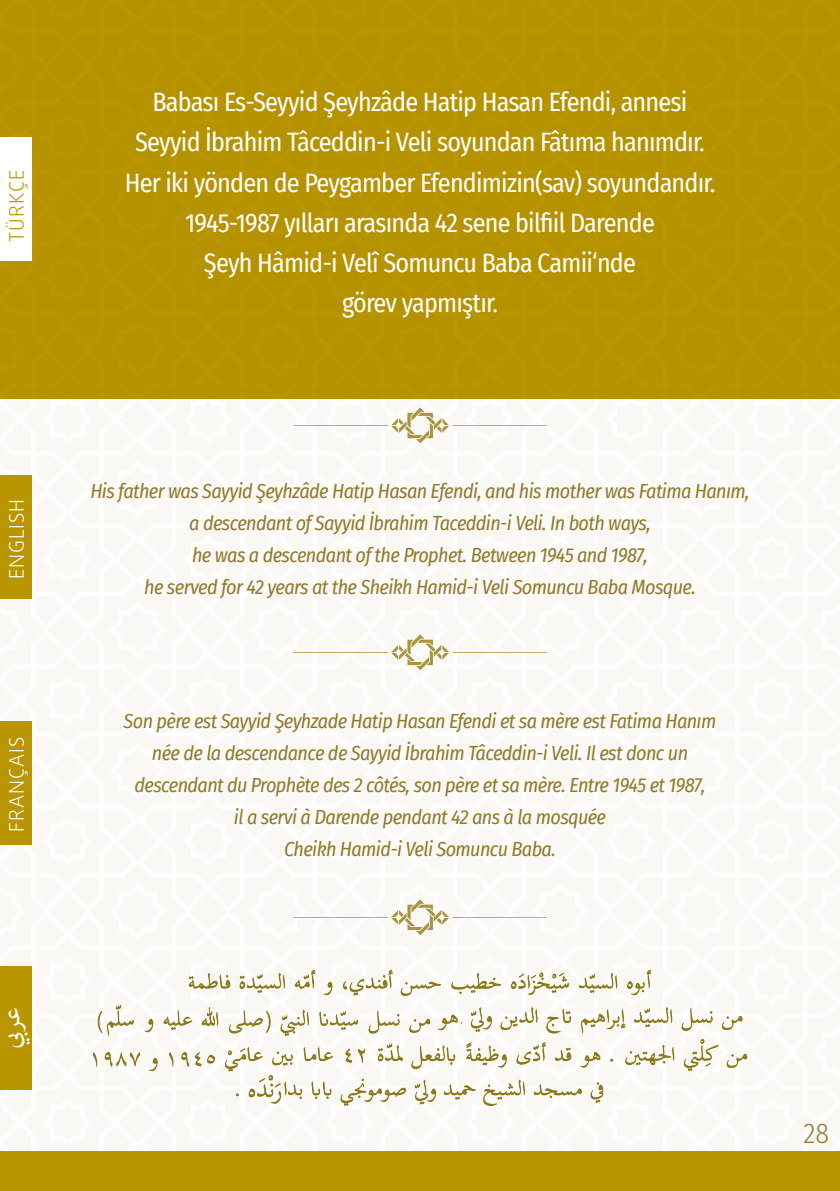
<style>
.page{position:relative;width:840px;height:1191px;background:#fff}
.page>*{position:absolute;margin:0;border:0;box-sizing:border-box;transform-origin:0 0}
.t1{font:36px "Adobe Arabic";color:#fff}
.t2{font:300 28px "Fira Sans Condensed";color:#907929}
.t3{font:26px "Fira Sans Condensed";letter-spacing:-.03em;color:#fff}
.t4{font:italic 20px "Fira Sans Condensed";letter-spacing:-.03em;color:#907929}
.t5{font:300 20px "Daxline Pro";letter-spacing:.05em;color:#fff}
.t6{font:300 20px "Daxline Pro";letter-spacing:.05em;color:#b99600}
</style>
<div class="page">
<div style="left:0;top:0;width:839px;height:1191px;background:#f9f8f4"></div>
<div style="left:0;top:1151px;width:839px;height:40px;background:#b99600"></div>
<div style="left:0;top:0;width:839px;height:399px;background:#b99600"></div>
<svg style="left:292px;top:407px;width:255px;height:36px"></svg>
<svg style="left:292px;top:634px;width:255px;height:36px"></svg>
<div style="left:0;top:475px;width:32px;height:124px;background:#b99600"></div>
<div style="left:0;top:720px;width:32px;height:124px;background:#b99600"></div>
<div style="left:0;top:137px;width:32px;height:124px;background:#fff"></div>
<img style="left:72px;top:924px;width:695px;height:227px">
<svg style="left:292px;top:899px;width:255px;height:36px"></svg>
<div style="left:0;top:966px;width:32px;height:124px;background:#b99600"></div>
<p class="t6" style="left:5px;top:242px;width:74px;rotate:-90deg">TÜRKÇE</p>
<p class="t3" style="left:152px;top:83px;width:536px">Babası Es-Seyyid Şeyhzâde Hatip Hasan Efendi, annesi</p>
<p class="t3" style="left:135px;top:123px;width:571px">Seyyid İbrahim Tâceddin-i Veli soyundan Fâtıma hanımdır.</p>
<p class="t3" style="left:125px;top:163px;width:591px">Her iki yönden de Peygamber Efendimizin(sav) soyundandır.</p>
<p class="t3" style="left:185px;top:203px;width:471px">1945-1987 yılları arasında 42 sene bilfiil Darende</p>
<p class="t3" style="left:204px;top:243px;width:433px">Şeyh Hâmid-i Velî Somuncu Baba Camii‘nde</p>
<p class="t3" style="left:342px;top:283px;width:157px">görev yapmıştır.</p>
<p class="t5" style="left:5px;top:579px;width:82px;rotate:-90deg">ENGLISH</p>
<p class="t5" style="left:5px;top:831px;width:96px;rotate:-90deg">FRANÇAIS</p>
<h1 class="t1" style="left:-14px;top:1049px;width:44px;rotate:-90deg">عري ب</h1>
<p class="t4" style="left:90px;top:476px;width:660px">His father was Sayyid Şeyhzâde Hatip Hasan Efendi, and his mother was Fatima Hanım,</p>
<p class="t4" style="left:189px;top:508px;width:463px">a descendant of Sayyid İbrahim Taceddin-i Veli. In both ways,</p>
<p class="t4" style="left:192px;top:540px;width:457px">he was a descendant of the Prophet. Between 1945 and 1987,</p>
<p class="t4" style="left:144px;top:572px;width:552px">he served for 42 years at the Sheikh Hamid-i Veli Somuncu Baba Mosque.</p>
<p class="t4" style="left:123px;top:706px;width:594px">Son père est Sayyid Şeyhzade Hatip Hasan Efendi et sa mère est Fatima Hanım</p>
<p class="t4" style="left:152px;top:738px;width:537px">née de la descendance de Sayyid İbrahim Tâceddin-i Veli. Il est donc un</p>
<p class="t4" style="left:134px;top:770px;width:572px">descendant du Prophète des 2 côtés, son père et sa mère. Entre 1945 et 1987,</p>
<p class="t4" style="left:234px;top:802px;width:373px">il a servi à Darende pendant 42 ans à la mosquée</p>
<p class="t4" style="left:284px;top:834px;width:273px">Cheikh Hamid-i Veli Somuncu Baba.</p>
<p class="t2" style="left:803px;top:1113px;width:27px">28</p>
</div>
